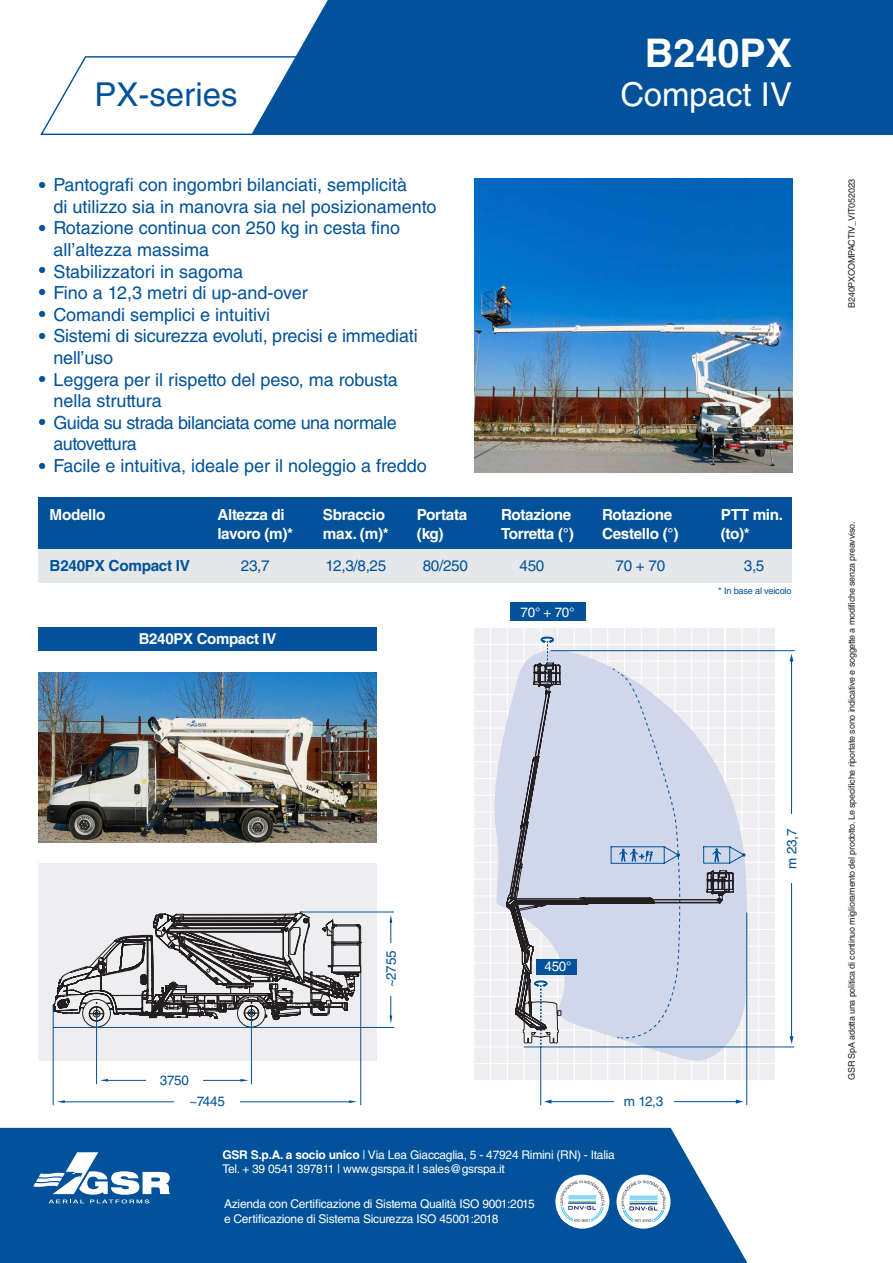
<style>
.page{position:relative;width:893px;height:1263px;background:#fff}
.page>*{position:absolute;margin:0;border:0;box-sizing:border-box;transform-origin:0 0}
.t1{font:700 39.45px "Helvetica LT Std";color:#fff}
.t2{font:32.85px "Helvetica LT Std";color:#01529a}
.t3{font:32.85px "Helvetica LT Std";color:#fff}
.t4{font:18px/21.6px "Helvetica LT Std";color:#01529a}
.t5{font:18px "Helvetica LT Std";letter-spacing:-.025em;color:#01529a}
.t6{font:18px "Helvetica LT Std";letter-spacing:-.03em;color:#01529a}
.t7{font:700 15.3px "Helvetica LT Std";letter-spacing:-.02em;color:#fff}
.t8{font:15.3px "Helvetica LT Std";letter-spacing:-.02em;color:#01529a}
.t9{font:700 15.3px "Helvetica LT Std";letter-spacing:-.02em;color:#01529a}
.t10{font:700 15px "Helvetica LT Std";letter-spacing:-.02em;color:#fff}
.t11{font:13.65px "Helvetica LT Std";color:#fff}
.t12{font:13.5px "Helvetica LT Std";letter-spacing:-.02em;color:#01529a}
.t13{font:13.5px "Helvetica LT Std";color:#fff}
.t14{font:12px "Helvetica LT Std";letter-spacing:-.02em;color:#fff}
.t15{font:9.15px "Helvetica LT Std";letter-spacing:-.02em;color:#01529a}
.t16{font:9px "Helvetica LT Std";letter-spacing:-.02em;color:#231f20}
.s1{font-size:19.5px}
.s2{font-weight:700}
</style>
<div class="page">
<div style="left:474px;top:628px;width:301px;height:452px;background:#eeeef0"></div>
<hr style="left:708px;top:628px;width:1px;height:452px;background:#fff">
<hr style="left:674px;top:628px;width:1px;height:452px;background:#fff">
<hr style="left:691px;top:628px;width:1px;height:452px;background:#fff">
<hr style="left:758px;top:628px;width:1px;height:452px;background:#fff">
<hr style="left:725px;top:628px;width:1px;height:452px;background:#fff">
<hr style="left:742px;top:628px;width:1px;height:452px;background:#fff">
<hr style="left:641px;top:628px;width:1px;height:452px;background:#fff">
<hr style="left:658px;top:628px;width:1px;height:452px;background:#fff">
<hr style="left:607px;top:628px;width:1px;height:452px;background:#fff">
<hr style="left:624px;top:628px;width:1px;height:452px;background:#fff">
<hr style="left:574px;top:628px;width:1px;height:452px;background:#fff">
<hr style="left:591px;top:628px;width:1px;height:452px;background:#fff">
<hr style="left:557px;top:628px;width:1px;height:452px;background:#fff">
<hr style="left:507px;top:628px;width:1px;height:452px;background:#fff">
<hr style="left:524px;top:628px;width:1px;height:452px;background:#fff">
<hr style="left:490px;top:628px;width:1px;height:452px;background:#fff">
<hr style="left:474px;top:728px;width:301px;height:1px;background:#fff">
<hr style="left:474px;top:711px;width:301px;height:1px;background:#fff">
<hr style="left:474px;top:761px;width:301px;height:1px;background:#fff">
<hr style="left:474px;top:744px;width:301px;height:1px;background:#fff">
<hr style="left:474px;top:661px;width:301px;height:1px;background:#fff">
<hr style="left:474px;top:644px;width:301px;height:1px;background:#fff">
<hr style="left:474px;top:694px;width:301px;height:1px;background:#fff">
<hr style="left:474px;top:677px;width:301px;height:1px;background:#fff">
<hr style="left:474px;top:795px;width:301px;height:1px;background:#fff">
<hr style="left:474px;top:778px;width:301px;height:1px;background:#fff">
<hr style="left:474px;top:828px;width:301px;height:1px;background:#fff">
<hr style="left:474px;top:812px;width:301px;height:1px;background:#fff">
<hr style="left:474px;top:862px;width:301px;height:1px;background:#fff">
<hr style="left:474px;top:845px;width:301px;height:1px;background:#fff">
<hr style="left:474px;top:895px;width:301px;height:1px;background:#fff">
<hr style="left:474px;top:879px;width:301px;height:1px;background:#fff">
<hr style="left:474px;top:929px;width:301px;height:1px;background:#fff">
<hr style="left:474px;top:912px;width:301px;height:1px;background:#fff">
<hr style="left:474px;top:963px;width:301px;height:1px;background:#fff">
<hr style="left:474px;top:946px;width:301px;height:1px;background:#fff">
<hr style="left:474px;top:996px;width:301px;height:1px;background:#fff">
<hr style="left:474px;top:979px;width:301px;height:1px;background:#fff">
<hr style="left:474px;top:1030px;width:301px;height:1px;background:#fff">
<hr style="left:474px;top:1013px;width:301px;height:1px;background:#fff">
<hr style="left:474px;top:1063px;width:301px;height:1px;background:#fff">
<hr style="left:474px;top:1046px;width:301px;height:1px;background:#fff">
<svg style="left:540px;top:616px;width:208px;height:448px"></svg>
<div style="left:38px;top:863px;width:339px;height:197px;background:#eeeef0"></div>
<svg style="left:40px;top:56px;width:211px;height:79px"></svg>
<img style="left:38px;top:672px;width:339px;height:170px">
<div style="left:251px;top:0;width:642px;height:135px;background:#01529a"></div>
<img style="left:475px;top:178px;width:317px;height:294px">
<div style="left:0;top:1128px;width:747px;height:135px;background:#01529a"></div>
<svg style="left:33px;top:1152px;width:137px;height:51px"></svg>
<div style="left:555px;top:1175px;width:54px;height:54px;background:#fff;border-radius:50%"></div>
<img style="left:560px;top:1180px;width:44px;height:42px">
<div style="left:616px;top:1175px;width:54px;height:54px;background:#fff;border-radius:50%"></div>
<img style="left:621px;top:1180px;width:44px;height:42px">
<div style="left:38px;top:627px;width:339px;height:24px;background:#01529a"></div>
<hr style="left:108px;top:1080px;width:133px;height:1px;background:#01529a">
<svg style="left:100px;top:1079px;width:8px;height:3px"></svg>
<hr style="left:65px;top:1101px;width:285px;height:1px;background:#01529a">
<svg style="left:57px;top:1100px;width:8px;height:3px"></svg>
<svg style="left:349px;top:1100px;width:8px;height:3px"></svg>
<hr style="left:390px;top:922px;width:1px;height:93px;background:#01529a">
<svg style="left:390px;top:1015px;width:2px;height:9px"></svg>
<svg style="left:390px;top:915px;width:2px;height:8px"></svg>
<div style="left:386px;top:943px;width:10px;height:52px;background:#fff"></div>
<hr style="left:360px;top:972px;width:1px;height:133px;background:#01529a">
<div style="left:38px;top:548px;width:754px;height:35px;background:#e6e7e9"></div>
<div style="left:38px;top:497px;width:754px;height:52px;background:#01529a"></div>
<svg style="left:736px;top:1099px;width:7px;height:5px"></svg>
<svg style="left:544px;top:1099px;width:7px;height:5px"></svg>
<hr style="left:551px;top:1101px;width:185px;height:1px;background:#01529a">
<div style="left:614px;top:1096px;width:59px;height:11px;background:#fff"></div>
<hr style="left:524px;top:1046px;width:270px;height:1px;background:#01529a">
<hr style="left:746px;top:912px;width:1px;height:193px;background:#01529a">
<hr style="left:540px;top:1046px;width:1px;height:59px;background:#01529a">
<hr style="left:551px;top:650px;width:244px;height:1px;background:#01529a">
<div style="left:510px;top:602px;width:75px;height:19px;background:#01529a"></div>
<svg style="left:494px;top:636px;width:299px;height:412px"></svg>
<svg style="left:109px;top:1033px;width:220px;height:98px"></svg>
<svg style="left:52px;top:911px;width:313px;height:122px"></svg>
<hr style="left:300px;top:912px;width:94px;height:1px;background:#01529a">
<hr style="left:53px;top:1005px;width:1px;height:100px;background:#01529a">
<hr style="left:96px;top:1013px;width:1px;height:71px;background:#01529a">
<hr style="left:53px;top:1027px;width:341px;height:1px;background:#01529a">
<hr style="left:251px;top:1013px;width:1px;height:71px;background:#01529a">
<p class="t1" style="left:645px;top:29px;width:148px">B240PX</p>
<p class="t2" style="left:95px;top:75px;width:145px">PX-series</p>
<p class="t3" style="left:621px;top:75px;width:173px">Compact IV</p>
<p class="t4" style="left:39px;top:174px;width:370px"><span class="s1">•</span> Pantografi con ingombri bilanciati, semplicità</p>
<p class="t4" style="left:53px;top:196px;width:385px">di utilizzo sia in manovra sia nel posizionamento</p>
<p class="t4" style="left:39px;top:217px;width:363px"><span class="s1">•</span> Rotazione continua con 250 kg in cesta fino</p>
<p class="t4" style="left:53px;top:239px;width:157px">all’altezza massima</p>
<p class="t4" style="left:39px;top:260px;width:206px"><span class="s1">•</span> Stabilizzatori in sagoma</p>
<p class="t4" style="left:39px;top:282px;width:271px"><span class="s1">•</span> Fino a 12,3 metri di up-and-over</p>
<p class="t4" style="left:39px;top:304px;width:233px"><span class="s1">•</span> Comandi semplici e intuitivi</p>
<p class="t4" style="left:53px;top:325px;width:366px;text-indent:-15px"><span class="s1">•</span> Sistemi di sicurezza evoluti, precisi e immediati nell’uso</p>
<p class="t4" style="left:39px;top:368px;width:361px"><span class="s1">•</span> Leggera per il rispetto del peso, ma robusta</p>
<p class="t4" style="left:53px;top:390px;width:110px">nella struttura</p>
<p class="t5" style="left:39px;top:412px;width:359px"><span class="s1">•</span> Guida su strada bilanciata come una normale</p>
<p class="t6" style="left:53px;top:434px;width:85px">autovettura</p>
<p class="t4" style="left:39px;top:455px;width:390px"><span class="s1">•</span> Facile e intuitiva, ideale per il noleggio a freddo</p>
<p class="t7" style="left:50px;top:505px;width:57px">Modello</p>
<p class="t9" style="left:50px;top:556px;width:142px">B240PX Compact IV</p>
<p class="t7" style="left:217px;top:505px;width:69px">Altezza di</p>
<p class="t7" style="left:217px;top:524px;width:77px">lavoro (m)*</p>
<p class="t7" style="left:323px;top:505px;width:64px">Sbraccio</p>
<p class="t7" style="left:323px;top:524px;width:67px">max. (m)*</p>
<p class="t7" style="left:417px;top:505px;width:52px">Portata</p>
<p class="t7" style="left:417px;top:524px;width:28px">(kg)</p>
<p class="t7" style="left:501px;top:505px;width:72px">Rotazione</p>
<p class="t7" style="left:501px;top:524px;width:74px">Torretta (°)</p>
<p class="t7" style="left:602px;top:505px;width:72px">Rotazione</p>
<p class="t7" style="left:602px;top:524px;width:78px">Cestello (°)</p>
<p class="t7" style="left:721px;top:505px;width:64px">PTT min.</p>
<p class="t7" style="left:721px;top:524px;width:31px">(to)*</p>
<p class="t8" style="left:241px;top:557px;width:30px">23,7</p>
<p class="t8" style="left:326px;top:557px;width:62px">12,3/8,25</p>
<p class="t8" style="left:423px;top:557px;width:47px">80/250</p>
<p class="t8" style="left:519px;top:557px;width:26px">450</p>
<p class="t8" style="left:616px;top:557px;width:51px">70 + 70</p>
<p class="t8" style="left:744px;top:557px;width:22px">3,5</p>
<p class="t13" style="left:521px;top:604px;width:56px">70° + 70°</p>
<p class="t15" style="left:718px;top:585px;width:75px">* In base al veicolo</p>
<p class="t10" style="left:139px;top:629px;width:139px">B240PX Compact IV</p>
<p class="t12" style="left:383px;top:987px;width:38px;rotate:-90deg">~2755</p>
<p class="t11" style="left:544px;top:958px;width:29px">450°</p>
<p class="t12" style="left:160px;top:1072px;width:31px">3750</p>
<p class="t12" style="left:189px;top:1093px;width:37px">~7445</p>
<p class="t12" style="left:624px;top:1093px;width:41px">m 12,3</p>
<p class="t14" style="left:222px;top:1147px;width:394px"><span class="s2">GSR S.p.A. a socio unico</span> | Via Lea Giaccaglia, 5 - 47924 Rimini (RN) - Italia</p>
<p class="t14" style="left:222px;top:1162px;width:284px">Tel. + 39 0541 397811 | www.gsrspa.it | sales@gsrspa.it</p>
<p class="t14" style="left:224px;top:1197px;width:312px">Azienda con Certificazione di Sistema Qualità ISO 9001:2015</p>
<p class="t14" style="left:224px;top:1212px;width:276px">e Certificazione di Sistema Sicurezza ISO 45001:2018</p>
<p class="t12" style="left:784px;top:869px;width:41px;rotate:-90deg">m 23,7</p>
<p class="t16" style="left:846px;top:308px;width:131px;rotate:-90deg">B240PXCOMPACTIV_VIT052023</p>
<p class="t16" style="left:846px;top:1080px;width:560px;rotate:-90deg">GSR SpA adotta una politica di continuo miglioramento del prodotto. Le specifiche riportate sono indicative e soggette a modifiche senza preavviso.</p>
</div>
